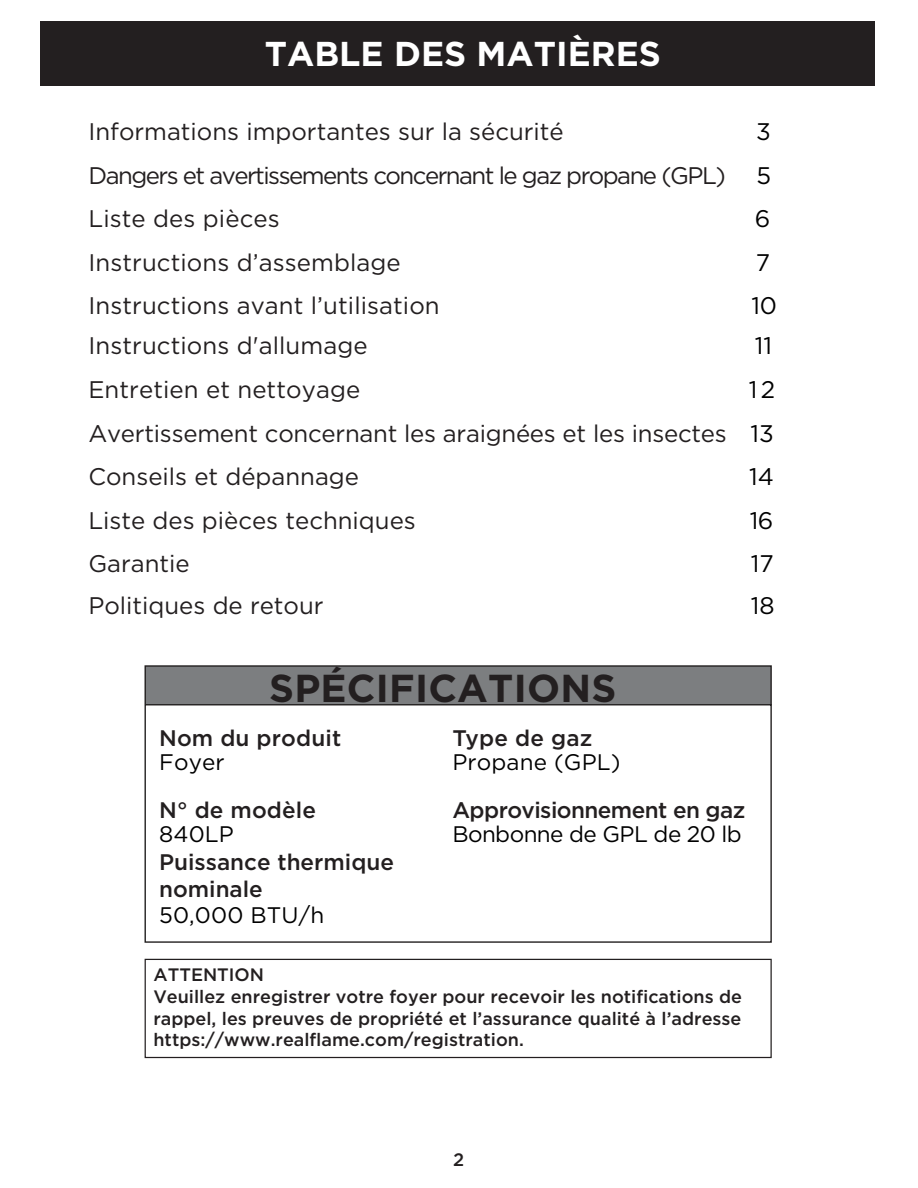
<style>
.page{position:relative;width:918px;height:1188px;background:#fff}
.page>*{position:absolute;margin:0;border:0;box-sizing:border-box;transform-origin:0 0}
.t1{font:700 39px "Gotham";letter-spacing:.005em;color:#231f20}
.t2{font:700 34.5px "Gotham";color:#fff}
.t3{font:24px/43.5px "Gotham";color:#231f20;text-align:justify}
.t4{font:24px "Gotham";letter-spacing:-.065em;color:#231f20}
.t5{font:24px/42px "Gotham";color:#000}
.t6{font:500 22.5px/27px "Gotham";color:#231f20}
.t7{font:22.5px "Gotham";letter-spacing:.005em;color:#000}
.t8{font:500 22.5px "Gotham";letter-spacing:-.025em;color:#231f20}
.t9{font:22.5px "Gotham";letter-spacing:-.025em;color:#000}
.t10{font:500 18px/21.6px "Gotham";color:#231f20}
.s1{color:#000}
</style>
<div class="page">
<div style="left:40px;top:21px;width:835px;height:65px;background:#231f20"></div>
<svg style="left:144px;top:665px;width:628px;height:278px"></svg>
<div style="left:145px;top:959px;width:627px;height:99px;border:1px solid #231f20"></div>
<h2 class="t2" style="left:265px;top:31px;width:398px">TABLE DES MATIÈRES</h2>
<p class="t3" style="left:88px;top:109px;width:477px">Informations importantes sur la sécurité</p>
<p class="t5" style="left:756px;top:110px;width:16px">3</p>
<p class="t4" style="left:88px;top:160px;width:639px">Dangers et avertissements concernant le gaz propane (GPL)</p>
<p class="t5" style="left:756px;top:154px;width:16px">5</p>
<p class="t3" style="left:88px;top:196px;width:193px">Liste des pièces</p>
<p class="t5" style="left:755px;top:197px;width:17px">6</p>
<p class="t3" style="left:88px;top:240px;width:314px">Instructions d’assemblage</p>
<p class="t5" style="left:756px;top:241px;width:16px">7</p>
<p class="t3" style="left:88px;top:283px;width:353px">Instructions avant l’utilisation</p>
<p class="t5" style="left:751px;top:284px;width:27px">10</p>
<p class="t3" style="left:88px;top:324px;width:281px">Instructions d'allumage</p>
<p class="t5" style="left:755px;top:324px;width:19px">11</p>
<p class="t3" style="left:88px;top:368px;width:273px">Entretien et nettoyage</p>
<p class="t3" style="left:88px;top:368px;width:688px;text-indent:661px"><span class="s1">12<br></span>Avertissement concernant les araignées et les insectes <span class="s1">13<br></span>Conseils et dépannage</p>
<p class="t5" style="left:749px;top:455px;width:26px">14</p>
<p class="t3" style="left:88px;top:498px;width:329px">Liste des pièces techniques</p>
<p class="t5" style="left:750px;top:499px;width:25px">16</p>
<p class="t3" style="left:88px;top:542px;width:237px;line-height:42px">Garantie<br>Politiques de retour</p>
<p class="t5" style="left:751px;top:542px;width:25px">17<br>18</p>
<h1 class="t1" style="left:269px;top:662px;width:349px">SPÉCIFICATIONS</h1>
<p class="t6" style="left:159px;top:724px;width:184px">Nom du produit</p>
<p class="t7" style="left:159px;top:748px;width:67px">Foyer</p>
<p class="t6" style="left:159px;top:796px;width:158px">N° de modèle</p>
<p class="t7" style="left:159px;top:820px;width:76px">840LP</p>
<p class="t6" style="left:159px;top:848px;width:236px">Puissance thermique nominale</p>
<p class="t7" style="left:159px;top:901px;width:167px">50,000 BTU/h</p>
<p class="t6" style="left:452px;top:724px;width:142px">Type de gaz</p>
<p class="t7" style="left:452px;top:748px;width:170px">Propane (GPL)</p>
<p class="t8" style="left:452px;top:795px;width:295px">Approvisionnement en gaz</p>
<p class="t9" style="left:452px;top:820px;width:291px">Bonbonne de GPL de 20 lb</p>
<p class="t10" style="left:153px;top:964px;width:590px">ATTENTION<br>Veuillez enregistrer votre foyer pour recevoir les notifications de rappel, les preuves de propriété et l’assurance qualité à l’adresse https://www.realflame.com/registration.</p>
<p class="t10" style="left:453px;top:1148px;width:13px">2</p>
</div>
